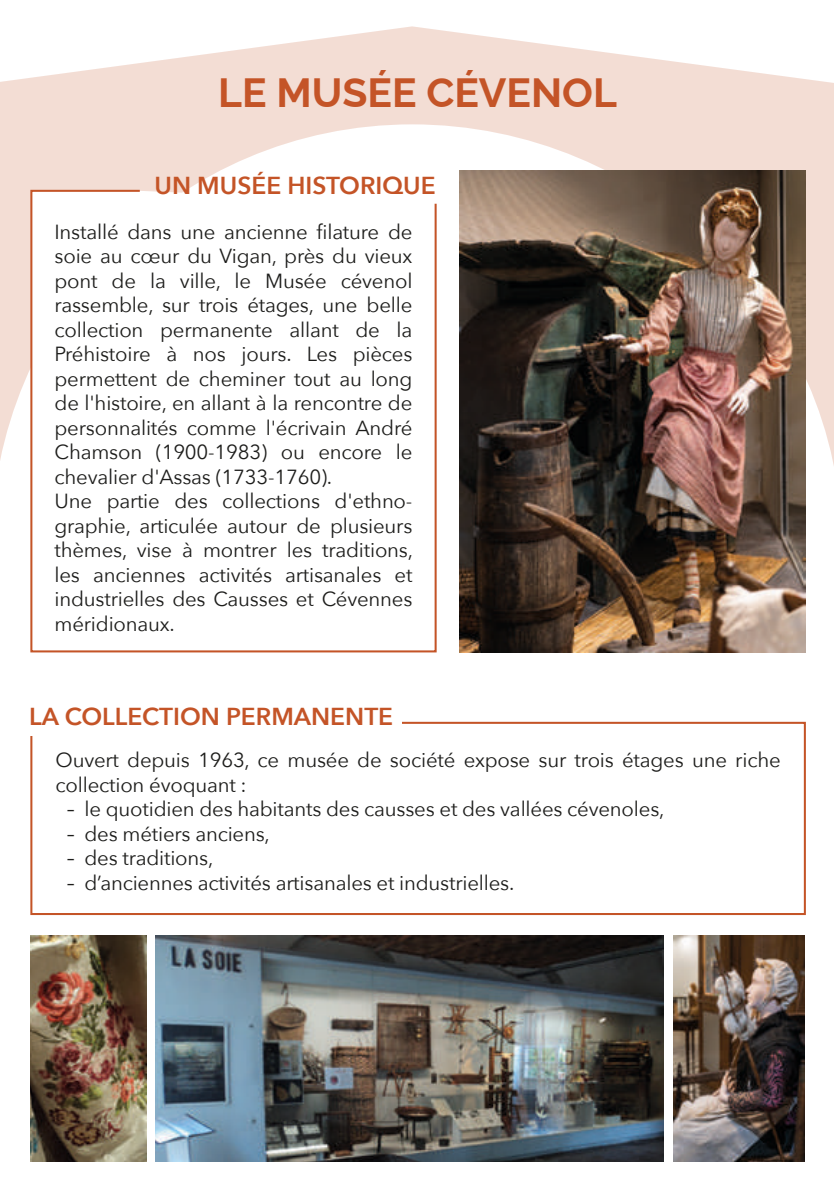
<style>
.page{position:relative;width:834px;height:1191px;background:#fff}
.page>*{position:absolute;margin:0;border:0;box-sizing:border-box;transform-origin:0 0}
.t1{font:100 40.8px "Raleway";color:#c45427}
.t2{font:600 24.4px "Avenir Next";color:#c45427}
.t3{font:20.4px/24.4px "Avenir Next";letter-spacing:-.01em;color:#1d1d1b}
.s1{font-family:"Avenir Next Condensed"}
</style>
<div class="page">
<svg style="left:0;top:26px;width:833px;height:522px;fill:#f3ddd4"></svg>
<img style="left:673px;top:935px;width:131px;height:226px">
<div style="left:30px;top:722px;width:775px;height:193px;border:2px solid #c45427"></div>
<div style="left:20px;top:701px;width:382px;height:34px;background:#fff"></div>
<img style="left:155px;top:935px;width:508px;height:226px">
<img style="left:30px;top:935px;width:116px;height:226px">
<img style="left:460px;top:171px;width:345px;height:481px">
<svg style="left:29px;top:189px;width:408px;height:464px"></svg>
<h1 class="t1" style="left:218px;top:60px;width:400px">LE MUSÉE CÉVENOL</h1>
<p class="t2" style="left:154px;top:164px;width:282px">UN MUSÉE HISTORIQUE</p>
<p class="t3" style="left:54px;top:219px;width:360px">Installé dans une ancienne filature de soie au cœur du Vigan, près du vieux pont de la ville, le Musée cévenol rassemble, sur trois étages, une belle collection permanente allant de la Préhistoire à nos jours. Les pièces permettent de cheminer tout au long de l'histoire, en allant à la rencontre de personnalités comme l'écrivain André Chamson (1900-1983) ou encore le chevalier d'Assas (1733-1760).<br>Une partie des collections d'ethno&shy;graphie, articulée autour de plusieurs thèmes, vise à montrer les traditions, les anciennes activités artisanales et industrielles des Causses et Cévennes méridionaux.</p>
<p class="t2" style="left:29px;top:696px;width:365px">LA COLLECTION PERMANENTE</p>
<p class="t3" style="left:56px;top:747px;width:726px">Ouvert depuis 1963, ce musée de société expose sur trois étages une riche collection évoquant :</p>
<p class="t3" style="left:67px;top:796px;width:598px"><span class="s1">–</span> le quotidien des habitants des causses et des vallées cévenoles,</p>
<p class="t3" style="left:67px;top:820px;width:204px"><span class="s1">–</span> des métiers anciens,</p>
<p class="t3" style="left:67px;top:845px;width:148px"><span class="s1">–</span> des traditions,</p>
<p class="t3" style="left:67px;top:869px;width:448px"><span class="s1">–</span> d’anciennes activités artisanales et industrielles.</p>
</div>
